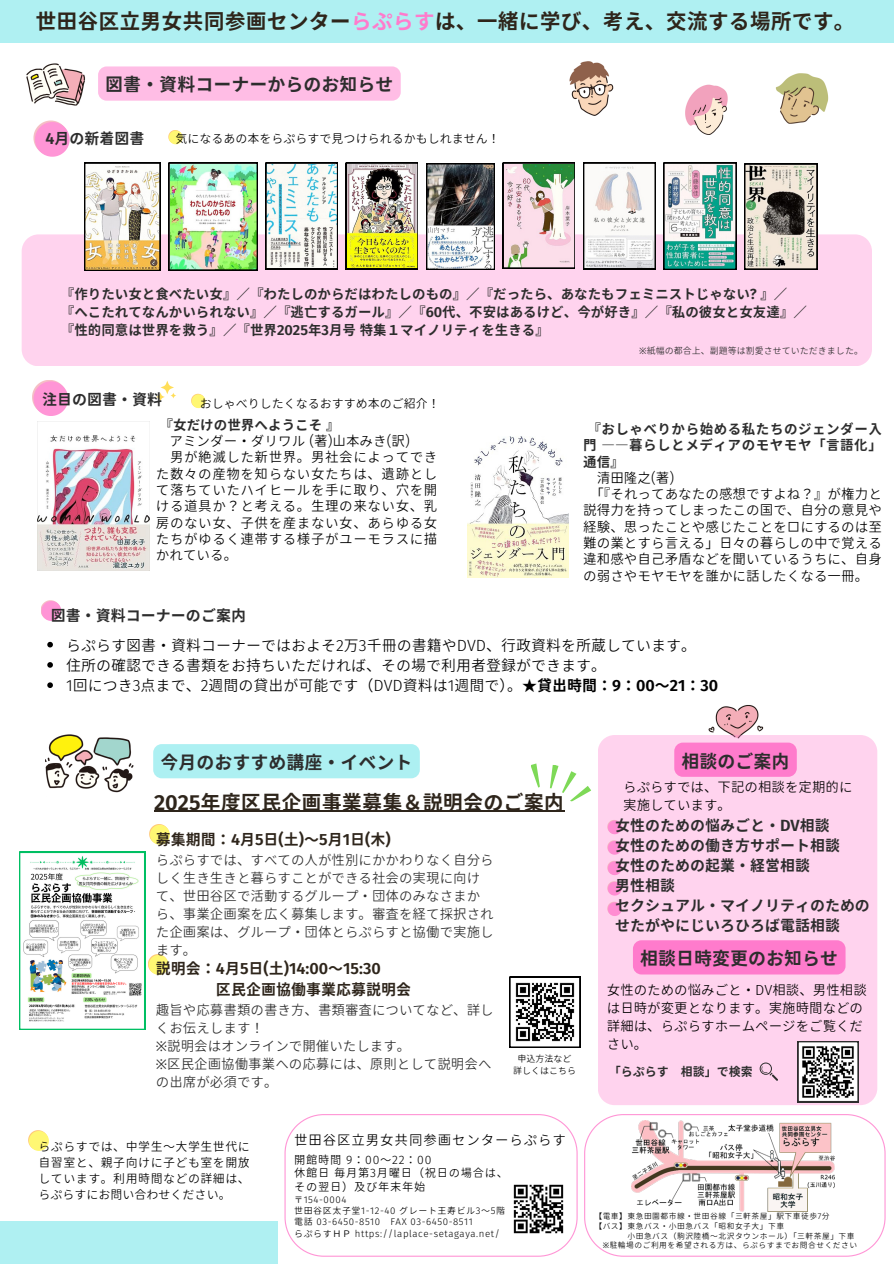
<style>
.page{position:relative;width:894px;height:1264px;background:#fff}
.page>*{position:absolute;margin:0;border:0;box-sizing:border-box;transform-origin:0 0}
.t1{font:700 21px "Glow Sans J";color:#2e251b}
.t2{font:700 20.25px "Glow Sans J";color:#2e251b}
.t3{font:700 18px "Glow Sans J";color:#2d2d2d}
.t4{font:15px "Glow Sans J";color:#000}
.t5{font:700 15px/20px "Glow Sans J";color:#2d2d2d}
.t6{font:700 15px "Glow Sans J";color:#2e251b}
.t7{font:13.5px/18px "Glow Sans J";color:#000}
.t8{font:13.5px/18px "Glow Sans J";color:#2d2d2d}
.t9{font:700 13.5px "Glow Sans J";color:#2d2d2d}
.t10{font:13.5px "Glow Sans J";letter-spacing:.04em;color:#000}
.t11{font:700 13.5px "Glow Sans J";letter-spacing:.035em;color:#2d2d2d}
.t12{font:13.5px "Glow Sans J";letter-spacing:.065em;color:#000}
.t13{font:12px/16px "Glow Sans J";color:#000;text-align:justify}
.t14{font:700 12px "Glow Sans J";color:#2d2d2d}
.t15{font:11.25px "Glow Sans J";letter-spacing:.065em;color:#000}
.t16{font:9px "Glow Sans J";letter-spacing:.065em;color:#000}
.t17{font:9px "Glow Sans J";color:#2d2d2d}
.t18{font:9px "Glow Sans J";color:#000}
.t19{font:7.8px "Glow Sans J";letter-spacing:.065em;color:#000}
.s1{color:#ff7bcc}
.s2{font-family:"Noto Sans"}
.s3{font-family:"Noto Sans CJ Ksc";font-weight:700}
.s4{font-weight:700}
</style>
<div class="page">
<div style="left:0;top:0;width:893px;height:42px;background:#aff0f2"></div>
<img style="left:26px;top:63px;width:59px;height:43px">
<svg style="left:34px;top:121px;width:35px;height:35px"></svg>
<img style="left:569px;top:61px;width:45px;height:55px">
<svg style="left:584px;top:1114px;width:301px;height:142px"></svg>
<img style="left:631px;top:1120px;width:203px;height:91px">
<svg style="left:284px;top:1114px;width:293px;height:142px"></svg>
<div style="left:0;top:1220px;width:278px;height:43px;background:#aff0f2"></div>
<svg style="left:29px;top:1130px;width:19px;height:20px"></svg>
<img style="left:685px;top:84px;width:43px;height:51px">
<img style="left:775px;top:73px;width:54px;height:51px">
<img style="left:708px;top:705px;width:56px;height:30px">
<div style="left:598px;top:735px;width:279px;height:370px;background:#ffd3ee"></div>
<svg style="left:607px;top:901px;width:14px;height:15px"></svg>
<svg style="left:607px;top:881px;width:14px;height:14px"></svg>
<svg style="left:607px;top:860px;width:14px;height:15px"></svg>
<svg style="left:607px;top:840px;width:14px;height:14px"></svg>
<svg style="left:607px;top:820px;width:14px;height:14px"></svg>
<svg style="left:797px;top:1041px;width:61px;height:60px"></svg>
<svg style="left:759px;top:1062px;width:18px;height:18px"></svg>
<svg style="left:168px;top:130px;width:15px;height:14px"></svg>
<img style="left:508px;top:1179px;width:60px;height:59px">
<div style="left:22px;top:234px;width:849px;height:132px;background:#ffd3ee"></div>
<svg style="left:32px;top:380px;width:36px;height:36px"></svg>
<svg style="left:156px;top:381px;width:20px;height:20px"></svg>
<svg style="left:41px;top:600px;width:20px;height:20px"></svg>
<svg style="left:191px;top:394px;width:14px;height:14px"></svg>
<img style="left:46px;top:734px;width:88px;height:59px">
<img style="left:84px;top:163px;width:76px;height:108px">
<img style="left:169px;top:163px;width:88px;height:107px">
<svg style="left:265px;top:163px;width:72px;height:106px"></svg>
<img style="left:346px;top:163px;width:72px;height:106px">
<img style="left:426px;top:163px;width:69px;height:107px">
<img style="left:502px;top:163px;width:72px;height:105px">
<svg style="left:583px;top:163px;width:72px;height:106px"></svg>
<img style="left:663px;top:163px;width:73px;height:107px">
<svg style="left:744px;top:164px;width:73px;height:105px;background:#aaa599"></svg>
<svg style="left:509px;top:976px;width:71px;height:71px"></svg>
<img style="left:38px;top:421px;width:111px;height:149px">
<img style="left:467px;top:436px;width:101px;height:141px">
<svg style="left:531px;top:763px;width:9px;height:24px"></svg>
<svg style="left:550px;top:765px;width:41px;height:37px"></svg>
<div style="left:674px;top:742px;width:122px;height:34px;background:#ff7bcc;border-radius:9px"></div>
<div style="left:98px;top:66px;width:302px;height:35px;background:#ffbde5;border-radius:9px"></div>
<svg style="left:47px;top:642px;width:6px;height:5px"></svg>
<svg style="left:47px;top:662px;width:6px;height:5px"></svg>
<svg style="left:47px;top:682px;width:6px;height:6px"></svg>
<div style="left:153px;top:744px;width:266px;height:34px;background:#adf0f2;border-radius:9px"></div>
<svg style="left:150px;top:824px;width:19px;height:20px"></svg>
<svg style="left:19px;top:852px;width:149px;height:177px"></svg>
<hr style="left:154px;top:810px;width:410px;height:2px;background:#2e251b">
<div style="left:632px;top:940px;width:213px;height:34px;background:#ff7bcc;border-radius:9px"></div>
<p class="t1" style="left:36px;top:5px;width:820px">世田谷区立男女共同参画センター<span class="s1">らぷらす</span>は、一緒に学び、考え、交流する場所です。</p>
<p class="t3" style="left:105px;top:71px;width:290px">図書・ 資料コーナーからのお知らせ</p>
<p class="t5" style="left:46px;top:128px;width:100px">4月の新着図書</p>
<p class="t13" style="left:175px;top:130px;width:326px">気になるあの本をらぷらすで見つけられるかもしれません！</p>
<p class="t9" style="left:61px;top:283px;width:723px">『作りたい女と食べたい女』／『わたしのからだはわたしのもの』／『だったら、あなたもフェミニストじゃない? 』／</p>
<p class="t9" style="left:61px;top:301px;width:743px">『へこたれてなんかいられない』／『逃亡するガール』／『60代、不安はあるけど、今が好き』／『私の彼女と女友達』／</p>
<p class="t9" style="left:61px;top:319px;width:489px">『性的同意は世界を救う』／『世界2025年3月号特集１マイノリティを生きる』</p>
<p class="t17" style="left:639px;top:343px;width:225px"><span class="s2">※</span>紙幅の都合上、副題等は割愛させていただきました。</p>
<h5 class="t5" style="left:42px;top:388px;width:121px">注目の図書・ 資料</h5>
<h4 class="t13" style="left:200px;top:394px;width:242px">おしゃべりしたくなるおすすめ本のご紹介！</h4>
<p class="t9" style="left:159px;top:414px;width:181px">『女だけの世界へようこそ』</p>
<p class="t7" style="left:169px;top:431px;width:242px">アミンダー・ ダリワル (著)山本みき(訳)</p>
<p class="t10" style="left:170px;top:447px;width:269px">男が絶滅した新世界。男社会によってでき</p>
<p class="t10" style="left:156px;top:463px;width:283px">た数々の産物を知らない女たちは、遺跡とし</p>
<p class="t10" style="left:156px;top:479px;width:283px">て落ちていたハイヒールを手に取り、穴を開</p>
<p class="t10" style="left:156px;top:495px;width:283px">ける道具か？と考える。生理の来ない女、乳</p>
<p class="t10" style="left:156px;top:512px;width:278px">房のない女、子供を産まない女、あらゆる女</p>
<p class="t10" style="left:156px;top:528px;width:283px">たちがゆるく連帯する様子がユーモラスに描</p>
<p class="t7" style="left:156px;top:545px;width:83px">かれている。</p>
<h1 class="t11" style="left:587px;top:418px;width:291px">『おしゃべりから始める私たちのジェンダー入</h1>
<h1 class="t11" style="left:583px;top:434px;width:300px">門 ――暮らしとメディアのモヤモヤ「言語化」</h1>
<h1 class="t9" style="left:583px;top:451px;width:42px">通信』</h1>
<h1 class="t7" style="left:596px;top:468px;width:79px">清田隆之(著)</h1>
<h1 class="t7" style="left:590px;top:484px;width:293px">「『それってあなたの感想ですよね？』が権力と</h1>
<h1 class="t7" style="left:583px;top:500px;width:300px">説得力を持ってしまったこの国で、自分の意見や</h1>
<h1 class="t7" style="left:583px;top:517px;width:295px">経験、思ったことや感じたことを口にするのは至</h1>
<h1 class="t7" style="left:583px;top:533px;width:300px">難の業とすら言える」日々の暮らしの中で覚える</h1>
<h1 class="t7" style="left:583px;top:549px;width:295px">違和感や自己矛盾などを聞いているうちに、自身</h1>
<h1 class="t7" style="left:583px;top:565px;width:286px">の弱さやモヤモヤを誰かに話したくなる一冊。</h1>
<h4 class="t5" style="left:51px;top:604px;width:196px">図書・ 資料コーナーのご案内</h4>
<p class="t4" style="left:66px;top:633px;width:631px">らぷらす図書・ 資料コーナーではおよそ2万3千冊の書籍やDVD、行政資料を所蔵しています。</p>
<p class="t4" style="left:66px;top:653px;width:541px">住所の確認できる書類をお持ちいただければ、その場で利用者登録ができます。</p>
<p class="t4" style="left:66px;top:674px;width:653px">1回につき3点まで、2週間の貸出が可能です（DVD資料は1週間で）。<span class="s3">★</span><span class="s4">貸出時間：9：00～21：30</span></p>
<p class="t3" style="left:160px;top:748px;width:254px">今月のおすすめ講座・ イベント</p>
<p class="t2" style="left:154px;top:786px;width:411px">2025年度区民企画事業募集＆説明会のご案内</p>
<p class="t6" style="left:156px;top:827px;width:236px">募集期間：4月 5日 (土)～5月 1日 (木)</p>
<p class="t8" style="left:156px;top:850px;width:339px">らぷらすでは、すべての人が性別にかかわりなく自分らしく生き生きと暮らすことができる社会の実現に向けて、世田谷区で活動するグループ・ 団体のみなさまから、事業企画案を広く募集します。審査を経て採択された企画案は、グループ・ 団体とらぷらすと協働で実施します。</p>
<p class="t6" style="left:156px;top:956px;width:226px">説明会：4月 5日 (土)14:00～15:30</p>
<p class="t6" style="left:216px;top:977px;width:197px">区民企画協働事業応募説明会</p>
<p class="t8" style="left:156px;top:1000px;width:339px">趣旨や応募書類の書き方、書類審査についてなど、詳しくお伝えします！</p>
<h2 class="t8" style="left:156px;top:1036px;width:256px"><span class="s2">※</span>説明会はオンラインで開催いたします。</h2>
<p class="t8" style="left:156px;top:1054px;width:337px"><span class="s2">※</span>区民企画協働事業への応募には、原則として説明会への出席が必須です。</p>
<h5 class="t16" style="left:517px;top:1051px;width:56px">申込方法など</h5>
<p class="t18" style="left:513px;top:1063px;width:65px">詳しくはこちら</p>
<p class="t13" style="left:38px;top:1138px;width:213px">らぷらすでは、中学生～大学生世代に自習室と、親子向けに子ども室を開放しています。利用時間などの詳細は、らぷらすにお問い合わせください。</p>
<h1 class="t12" style="left:294px;top:1129px;width:273px">世田谷区立男女共同参画センターらぷらす</h1>
<p class="t15" style="left:294px;top:1150px;width:139px">開館時間 9：00～22：00</p>
<h2 class="t15" style="left:294px;top:1164px;width:215px">休館日 毎月第3月曜日（祝日の場合は、</h2>
<p class="t15" style="left:294px;top:1177px;width:133px">その翌日）及び年末年始</p>
<h4 class="t16" style="left:294px;top:1192px;width:54px">〒154-0004</h4>
<p class="t16" style="left:294px;top:1203px;width:212px">世⽥⾕区太⼦堂1-12-40 グレート王寿ビル3～5階</p>
<p class="t16" style="left:294px;top:1214px;width:180px">電話 03-6450-8510 FAX 03-6450-8511</p>
<p class="t16" style="left:294px;top:1225px;width:207px">らぷらすＨＰ https://laplace-setagaya.net/</p>
<p class="t3" style="left:681px;top:746px;width:110px">相談のご案内</p>
<p class="t7" style="left:623px;top:777px;width:231px">らぷらすでは、下記の相談を定期的に実施しています。</p>
<p class="t5" style="left:615px;top:814px;width:256px">女性のための悩みごと・ DV相談<br>女性のための働き方サポート相談<br>女性のための起業・ 経営相談<br>男性相談<br>セクシュアル・ マイノリティのためのせたがやにじいろひろば電話相談</p>
<p class="t3" style="left:640px;top:944px;width:200px">相談日時変更のお知らせ</p>
<p class="t7" style="left:606px;top:979px;width:261px">女性のための悩みごと・ DV相談、男性相談は日時が変更となります。実施時間などの詳細は、らぷらすホームページをご覧ください。</p>
<p class="t14" style="left:608px;top:1061px;width:146px">「らぷらす 相談」で検索</p>
<p class="t19" style="left:594px;top:1209px;width:237px">【電車】東急田園都市線・ 世田谷線「三軒茶屋」駅下車徒歩7分</p>
<p class="t19" style="left:594px;top:1219px;width:188px">【バス】東急バス・ 小田急バス「昭和女子大」下車</p>
<p class="t19" style="left:627px;top:1229px;width:226px">小田急バス（駒沢陸橋～北沢タウンホール）「三軒茶屋」下車</p>
<p class="t19" style="left:602px;top:1239px;width:256px"><span class="s2">※</span>駐輪場のご利用を希望される方は、らぷらすまでお問合せください</p>
</div>
